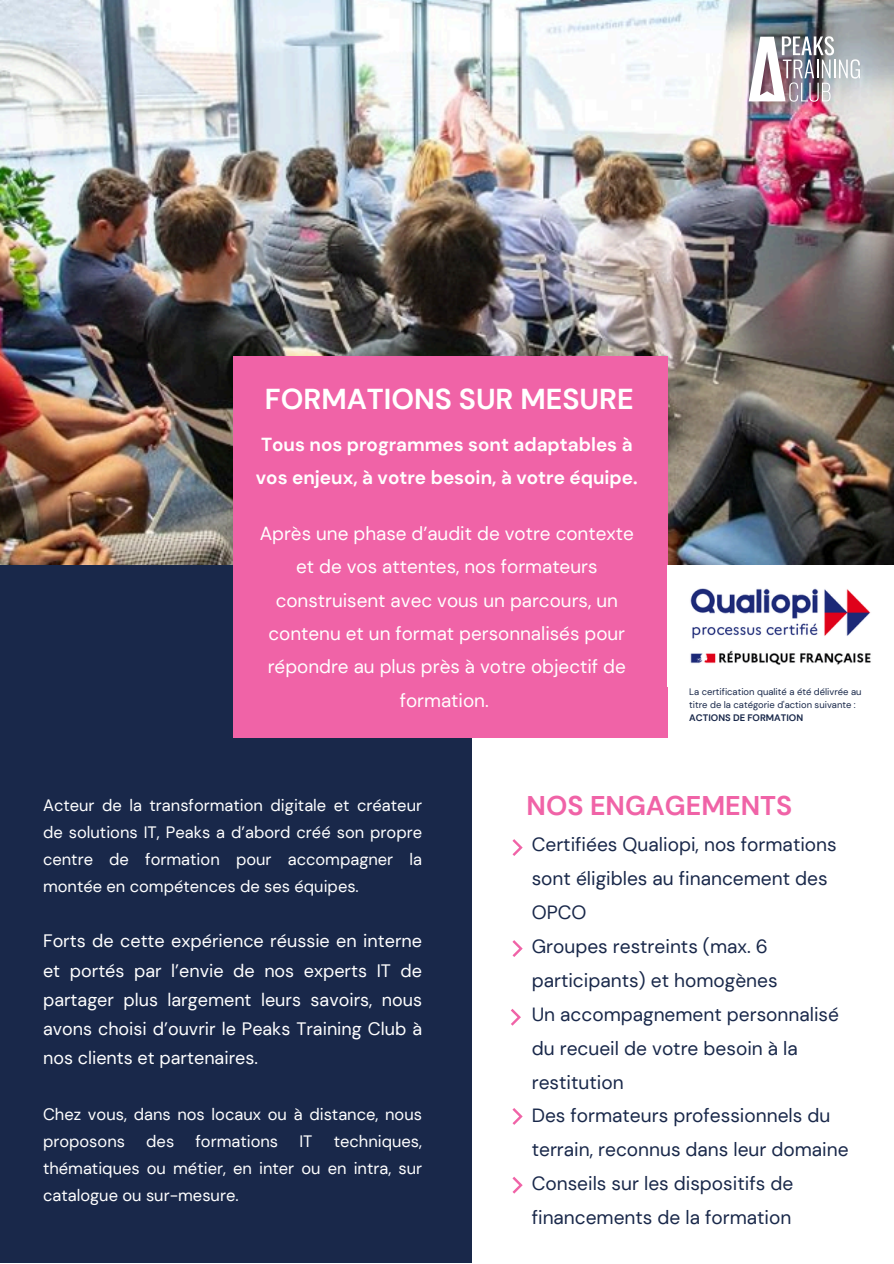
<style>
.page{position:relative;width:894px;height:1264px;background:#fff}
.page>*{position:absolute;margin:0;border:0;box-sizing:border-box;transform-origin:0 0}
.t1{font:700 28.8px "DM Sans";color:#fff}
.t2{font:700 27px "DM Sans";color:#f063a7}
.t3{font:19.05px/33.9px "DM Sans";color:#19284a}
.t4{font:18.9px/33.3px "DM Sans";color:#fff;text-align:center}
.t5{font:700 18.9px/33.3px "DM Sans";color:#fff}
.t6{font:18px/29.2px "DM Sans";color:#fff;text-align:justify}
.t7{font:16.5px/27px "DM Sans";color:#fff;text-align:justify}
.t8{font:9.45px/13px "DM Sans";color:#19284a}
.t9{font:700 9.45px "DM Sans";color:#19284a}
</style>
<div class="page">
<img style="left:0;top:0;width:893px;height:565px">
<div style="left:0;top:565px;width:471px;height:697px;background:#19284a"></div>
<div style="left:232px;top:356px;width:435px;height:381px;background:#f063a7"></div>
<img style="left:748px;top:36px;width:111px;height:66px">
<svg style="left:512px;top:839px;width:10px;height:17px"></svg>
<svg style="left:512px;top:940px;width:10px;height:17px"></svg>
<svg style="left:511px;top:1009px;width:9px;height:16px"></svg>
<svg style="left:512px;top:1108px;width:10px;height:16px"></svg>
<svg style="left:512px;top:1176px;width:10px;height:17px"></svg>
<img style="left:690px;top:588px;width:181px;height:77px">
<p class="t1" style="left:265px;top:380px;width:370px">FORMATIONS SUR MESURE</p>
<h3 class="t5" style="left:256px;top:428px;width:383px">Tous nos programmes sont adaptables à vos enjeux, à votre besoin, à votre équipe.</h3>
<p class="t4" style="left:260px;top:517px;width:375px">Après une phase d’audit de votre contexte et de vos attentes, nos formateurs construisent avec vous un parcours, un contenu et un format personnalisés pour répondre au plus près à votre objectif de formation.</p>
<p class="t8" style="left:689px;top:685px;width:174px">La certification qualité a été délivrée au titre de la catégorie d'action suivante :</p>
<p class="t9" style="left:689px;top:712px;width:115px">ACTIONS DE FORMATION</p>
<p class="t7" style="left:43px;top:792px;width:380px">Acteur de la transformation digitale et créateur de solutions IT, Peaks a d’abord créé son propre centre de formation pour accompagner la montée en compétences de ses équipes.</p>
<h1 class="t6" style="left:43px;top:926px;width:380px">Forts de cette expérience réussie en interne et portés par l’envie de nos experts IT de partager plus largement leurs savoirs, nous avons choisi d’ouvrir le Peaks Training Club à nos clients et partenaires.</h1>
<h2 class="t7" style="left:43px;top:1100px;width:380px">Chez vous, dans nos locaux ou à distance, nous proposons</h2>
<h2 class="t7" style="left:43px;top:1127px;width:380px;text-indent:290px">techniques, thématiques ou métier, en inter ou en intra, sur catalogue ou sur-mesure.</h2>
<h2 class="t7" style="left:146px;top:1127px;width:29px">des</h2>
<h2 class="t7" style="left:195px;top:1127px;width:84px">formations</h2>
<h2 class="t7" style="left:299px;top:1127px;width:15px">IT</h2>
<h3 class="t2" style="left:526px;top:788px;width:267px">NOS ENGAGEMENTS</h3>
<p class="t3" style="left:531px;top:827px;width:318px">Certifiées Qualiopi, nos formations sont éligibles au financement des<br>OPCO<br>Groupes restreints (max. 6 participants) et homogènes<br>Un accompagnement personnalisé du recueil de votre besoin à la restitution<br>Des formateurs professionnels du terrain, reconnus dans leur domaine<br>Conseils sur les dispositifs de financements de la formation</p>
</div>
